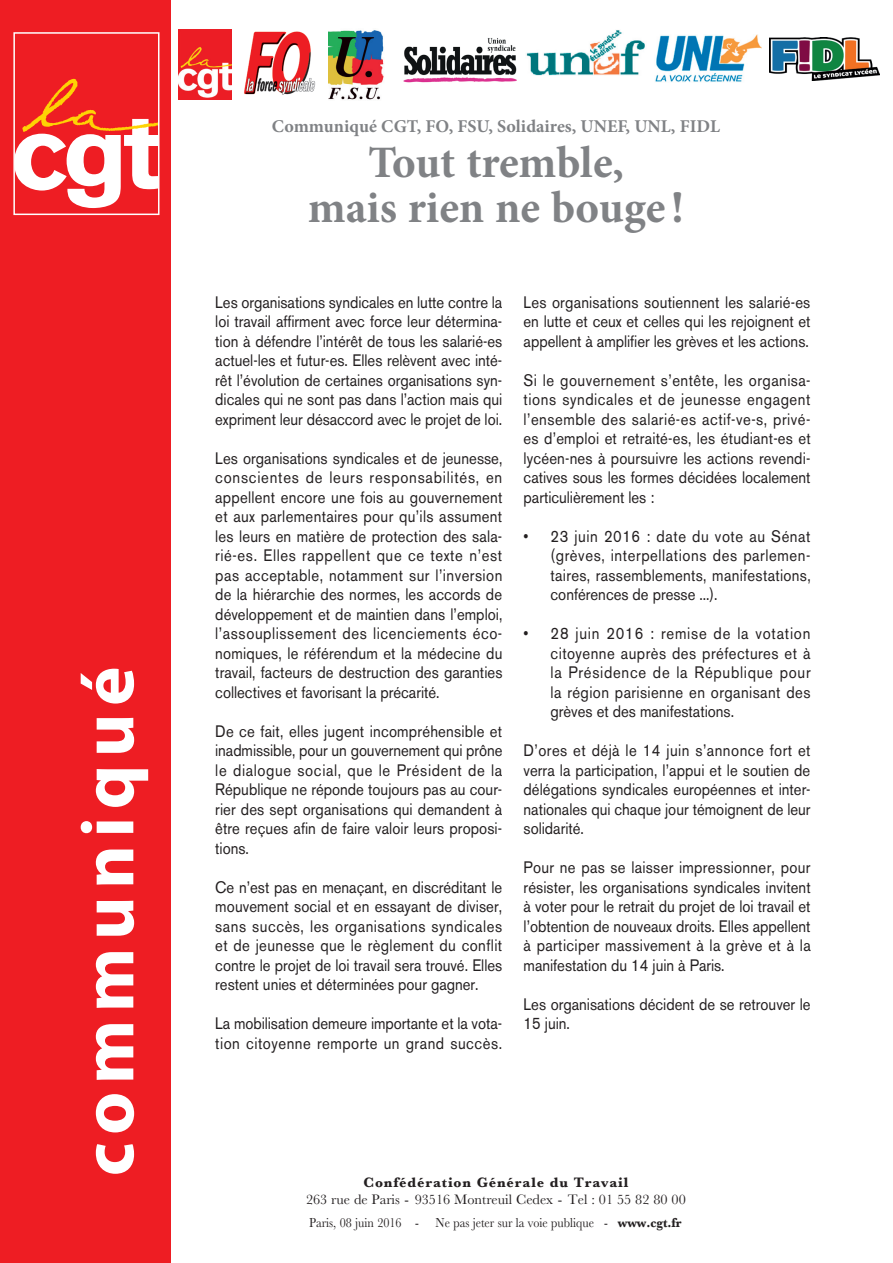
<style>
.page{position:relative;width:893px;height:1263px;background:#fff}
.page>*{position:absolute;margin:0;border:0;box-sizing:border-box;transform-origin:0 0}
.t1{font:700 75px "Myriad Pro";letter-spacing:.1em;color:#fff}
.t2{font:700 45px/45px "Minion Pro";letter-spacing:-.005em;color:#808285;text-align:center}
.t3{font:700 18px "Minion Pro";color:#808285}
.t4{font:16.5px/19.5px "Akzidenz Grotesk BE";color:#231f20;text-align:justify;scale:.9 1}
.t5{font:14.25px "Baskerville";color:#231f20}
.t6{font:700 14.25px "Baskerville";letter-spacing:.06em;color:#231f20}
.t7{font:13.5px "Baskerville";color:#231f20;scale:.9 1}
.s1{font-weight:700}
</style>
<div class="page">
<div style="left:0;top:0;width:170px;height:1263px;background:#ee1d23"></div>
<svg style="left:16px;top:79px;width:140px;height:129px"></svg>
<div style="left:13px;top:32px;width:146px;height:183px;border:2px solid #fff"></div>
<img style="left:244px;top:31px;width:72px;height:64px">
<img style="left:328px;top:30px;width:56px;height:70px">
<img style="left:403px;top:38px;width:114px;height:45px">
<img style="left:526px;top:30px;width:119px;height:45px">
<img style="left:655px;top:35px;width:106px;height:47px">
<img style="left:769px;top:38px;width:110px;height:43px">
<img style="left:179px;top:29px;width:52px;height:70px">
<h1 class="t1" style="left:59px;top:1176px;width:511px;rotate:-90deg">communiqué</h1>
<p class="t3" style="left:272px;top:113px;width:449px">Communiqué CGT, FO, FSU, Solidaires, UNEF, UNL, FIDL</p>
<h2 class="t2" style="left:308px;top:139px;width:378px">Tout tremble,<br>mais rien ne bouge !</h2>
<p class="t4" style="left:215px;top:292px;width:320px">Les organisations syndicales en lutte contre la loi travail affirment avec force leur détermina&shy;tion à défendre l’intérêt de tous les salarié-es actuel-les et futur-es. Elles relèvent avec inté&shy;rêt l’évolution de certaines organisations syn&shy;dicales qui ne sont pas dans l’action mais qui expriment leur désaccord avec le projet de loi.</p>
<p class="t4" style="left:215px;top:448px;width:321px">Les organisations syndicales et de jeunesse, conscientes de leurs responsabilités, en appellent encore une fois au gouvernement et aux parlementaires pour qu’ils assument les leurs en matière de protection des sala&shy;rié-es. Elles rappellent que ce texte n’est pas acceptable, notamment sur l’inversion de la hiérarchie des normes, les accords de développement et de maintien dans l’emploi, l’assouplissement des licenciements éco&shy;nomiques, le référendum et la médecine du travail, facteurs de destruction des garanties collectives et favorisant la précarité.</p>
<p class="t4" style="left:215px;top:721px;width:321px">De ce fait, elles jugent incompréhensible et inadmissible, pour un gouvernement qui prône le dialogue social, que le Président de la République ne réponde toujours pas au cour&shy;rier des sept organisations qui demandent à être reçues afin de faire valoir leurs proposi&shy;tions.</p>
<p class="t4" style="left:215px;top:877px;width:320px">Ce n’est pas en menaçant, en discréditant le mouvement social et en essayant de diviser, sans succès, les organisations syndicales et de jeunesse que le règlement du conflit contre le projet de loi travail sera trouvé. Elles restent unies et déterminées pour gagner.</p>
<p class="t4" style="left:215px;top:1014px;width:320px">La mobilisation demeure importante et la vota&shy;tion citoyenne remporte un grand succès.</p>
<p class="t4" style="left:524px;top:292px;width:320px">Les organisations soutiennent les salarié-es en lutte et ceux et celles qui les rejoignent et appellent à amplifier les grèves et les actions.</p>
<p class="t4" style="left:524px;top:370px;width:321px">Si le gouvernement s’entête, les organisa&shy;tions syndicales et de jeunesse engagent l’ensemble des salarié-es actif-ve-s, privé&shy;es d’emploi et retraité-es, les étudiant-es et lycéen-nes à poursuivre les actions revendi&shy;catives sous les formes décidées localement particulièrement les :</p>
<p class="t4" style="left:551px;top:526px;width:291px;text-indent:-27px">• 23 juin 2016 : date du vote au Sénat (grèves, interpellations des parlemen&shy;taires, rassemblements, manifestations, conférences de presse ...).</p>
<p class="t4" style="left:551px;top:624px;width:290px;text-indent:-27px">• 28 juin 2016 : remise de la votation citoyenne auprès des préfectures et à la Présidence de la République pour la région parisienne en organisant des grèves et des manifestations.</p>
<p class="t4" style="left:524px;top:741px;width:320px">D’ores et déjà le 14 juin s’annonce fort et verra la participation, l’appui et le soutien de délégations syndicales européennes et inter&shy;nationales qui chaque jour témoignent de leur solidarité.</p>
<p class="t4" style="left:524px;top:858px;width:321px">Pour ne pas se laisser impressionner, pour résister, les organisations syndicales invitent à voter pour le retrait du projet de loi travail et l’obtention de nouveaux droits. Elles appellent à participer massivement à la grève et à la manifestation du 14 juin à Paris.</p>
<p class="t4" style="left:524px;top:994px;width:320px">Les organisations décident de se retrouver le<br>15 juin.</p>
<p class="t6" style="left:363px;top:1173px;width:266px">Confédération Générale du Travail</p>
<p class="t5" style="left:306px;top:1191px;width:381px">263 rue de Paris - 93516 Montreuil Cedex - Tel : 01 55 82 80 00</p>
<p class="t7" style="left:309px;top:1214px;width:415px">Paris, 08 juin 2016 - Ne pas jeter sur la voie publique - <span class="s1">www.cgt.fr</span></p>
</div>
